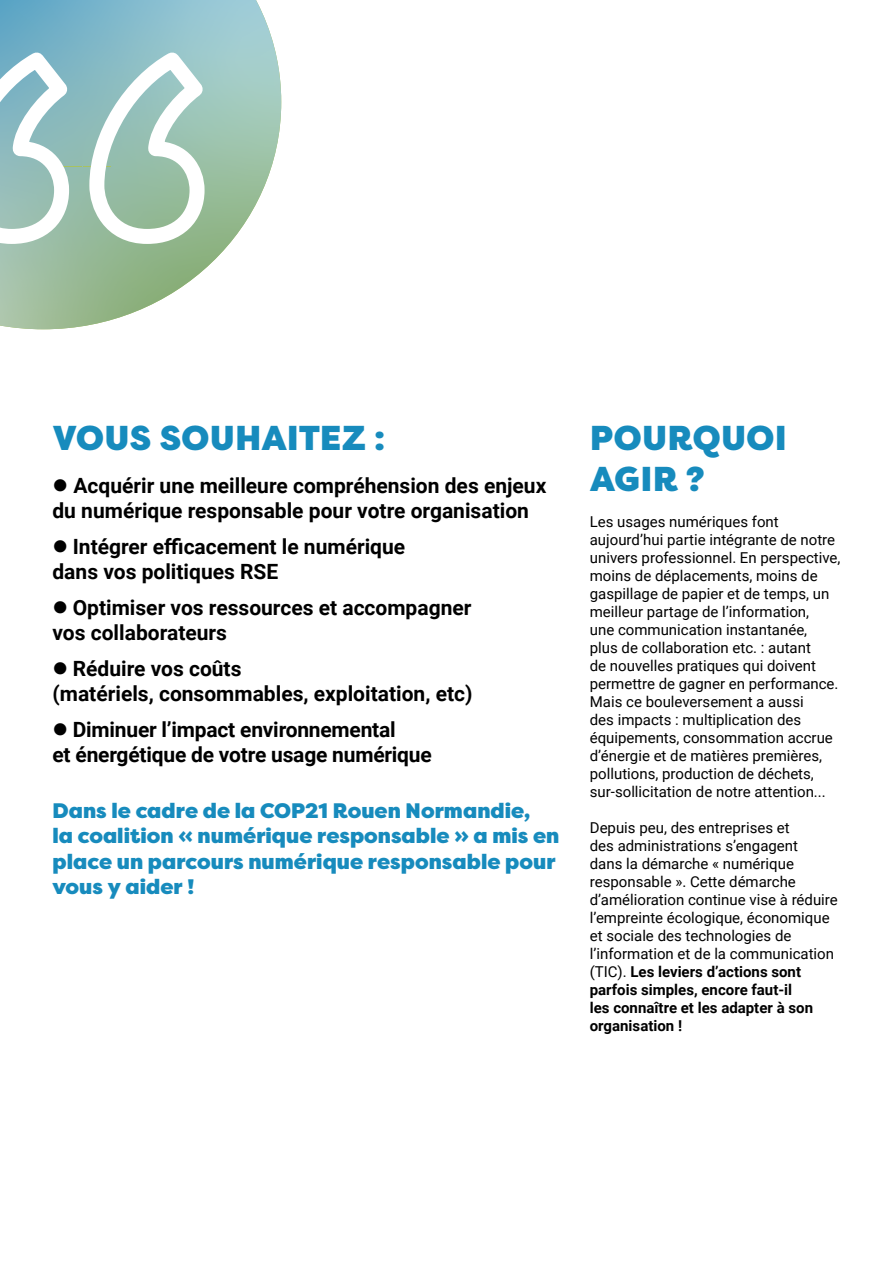
<style>
.page{position:relative;width:893px;height:1263px;background:#fff}
.page>*{position:absolute;margin:0;border:0;box-sizing:border-box;transform-origin:0 0}
.Titre{font:900 34.5px "Filson Pro";letter-spacing:.015em;color:#178bbd}
.Texte{font:900 34.5px/41.4px "Filson Pro";letter-spacing:.02em;color:#178bbd}
.Texte-2{font:700 21px/25.2px "Roboto";color:#000}
.t1{font:900 21px/25.2px "Filson Pro";letter-spacing:.005em;color:#178bbd}
.Texte-3{font:15px/18px "Roboto";color:#000}
.s1{font-weight:700}
</style>
<div class="page">
<svg style="left:0;top:0;width:281px;height:329px"></svg>
<svg style="left:0;top:39px;width:217px;height:212px"></svg>
<p class="Titre" style="left:53px;top:416px;width:334px">VOUS SOUHAITEZ :</p>
<p class="Texte-2" style="left:52px;top:472px;width:495px">● Acquérir une meilleure compréhension des enjeux</p>
<p class="Texte-2" style="left:52px;top:497px;width:478px">du numérique responsable pour votre organisation</p>
<p class="Texte-2" style="left:52px;top:533px;width:354px">● Intégrer efficacement le numérique dans vos politiques RSE</p>
<p class="Texte-2" style="left:52px;top:594px;width:420px">● Optimiser vos ressources et accompagner vos collaborateurs</p>
<p class="Texte-2" style="left:52px;top:655px;width:421px">● Réduire vos coûts<br>(matériels, consommables, exploitation, etc)</p>
<p class="Texte-2" style="left:52px;top:716px;width:381px">● Diminuer l’impact environnemental<br>et énergétique de votre usage numérique</p>
<p class="t1" style="left:52px;top:799px;width:479px">Dans le cadre de la COP21 Rouen Normandie,</p>
<p class="t1" style="left:52px;top:824px;width:508px">la coalition « numérique responsable » a mis en place un parcours numérique responsable pour</p>
<p class="t1" style="left:52px;top:874px;width:143px">vous y aider !</p>
<p class="Texte" style="left:590px;top:418px;width:198px">POURQUOI<br>AGIR ?</p>
<p class="Texte-3" style="left:590px;top:512px;width:252px">Les usages numériques font aujourd’hui partie intégrante de notre univers professionnel. En perspective, moins de déplacements, moins de gaspillage de papier et de temps, un meilleur partage de l’information,<br>une communication instantanée,<br>plus de collaboration etc. : autant<br>de nouvelles pratiques qui doivent permettre de gagner en performance.<br>Mais ce bouleversement a aussi<br>des impacts : multiplication des équipements, consommation accrue d’énergie et de matières premières, pollutions, production de déchets, sur-sollicitation de notre attention...</p>
<p class="Texte-3" style="left:590px;top:818px;width:249px">Depuis peu, des entreprises et<br>des administrations s’engagent<br>dans la démarche « numérique responsable ». Cette démarche d’amélioration continue vise à réduire l’empreinte écologique, économique et sociale des technologies de l’information et de la communication (TIC). <span class="s1">Les leviers d’actions sont parfois simples, encore faut-il<br>les connaître et les adapter à son organisation !</span></p>
</div>
